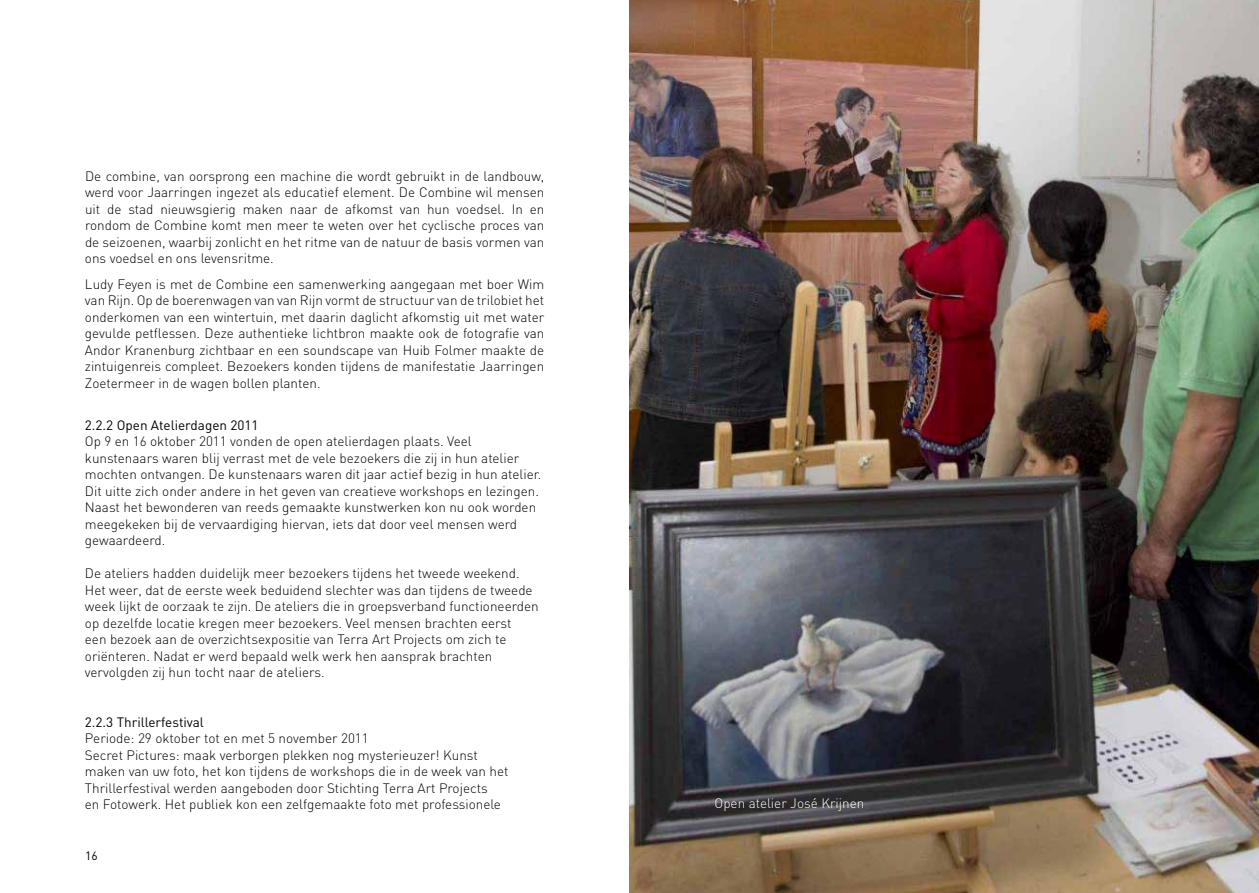
<style>
.page{position:relative;width:1259px;height:893px;background:#fff}
.page>*{position:absolute;margin:0;border:0;box-sizing:border-box;transform-origin:0 0}
.t1{font:300 13.5px/16.5px "DIN";color:#000}
.t2{font:13.5px "DIN";color:#000}
.t3{font:300 13.5px "DIN";color:#fff}
.t4{font:12px "DIN";color:#000}
</style>
<div class="page">
<img style="left:629px;top:0;width:630px;height:893px">
<p class="t1" style="left:85px;top:168px;width:461px;text-align:justify">De combine, van oorsprong een machine die wordt gebruikt in de landbouw, werd voor Jaarringen ingezet als educatief element. De Combine wil mensen uit de stad nieuwsgierig maken naar de afkomst van hun voedsel. In en rondom de Combine komt men meer te weten over het cyclische proces van de seizoenen, waarbij zonlicht en het ritme van de natuur de basis vormen van ons voedsel en ons levensritme.</p>
<p class="t1" style="left:85px;top:276px;width:461px;text-align:justify">Ludy Feyen is met de Combine een samenwerking aangegaan met boer Wim van Rijn. Op de boerenwagen van van Rijn vormt de structuur van de trilobiet het onderkomen van een wintertuin, met daarin daglicht afkomstig uit met water gevulde petflessen. Deze authentieke lichtbron maakte ook de fotografie van Andor Kranenburg zichtbaar en een soundscape van Huib Folmer maakte de zintuigenreis compleet. Bezoekers konden tijdens de manifestatie Jaarringen Zoetermeer in de wagen bollen planten.</p>
<p class="t2" style="left:85px;top:417px;width:175px">2.2.2 Open Atelierdagen 2011</p>
<p class="t1" style="left:85px;top:433px;width:458px">Op 9 en 16 oktober 2011 vonden de open atelierdagen plaats. Veel kunstenaars waren blij verrast met de vele bezoekers die zij in hun atelier mochten ontvangen. De kunstenaars waren dit jaar actief bezig in hun atelier.<br>Dit uitte zich onder andere in het geven van creatieve workshops en lezingen.<br>Naast het bewonderen van reeds gemaakte kunstwerken kon nu ook worden meegekeken bij de vervaardiging hiervan, iets dat door veel mensen werd gewaardeerd.</p>
<p class="t1" style="left:85px;top:565px;width:455px">De ateliers hadden duidelijk meer bezoekers tijdens het tweede weekend.<br>Het weer, dat de eerste week beduidend slechter was dan tijdens de tweede week lijkt de oorzaak te zijn. De ateliers die in groepsverband functioneerden op dezelfde locatie kregen meer bezoekers. Veel mensen brachten eerst<br>een bezoek aan de overzichtsexpositie van Terra Art Projects om zich te oriënteren. Nadat er werd bepaald welk werk hen aansprak brachten vervolgden zij hun tocht naar de ateliers.</p>
<p class="t2" style="left:85px;top:714px;width:121px">2.2.3 Thrillerfestival</p>
<p class="t1" style="left:85px;top:730px;width:425px">Periode: 29 oktober tot en met 5 november 2011<br>Secret Pictures: maak verborgen plekken nog mysterieuzer! Kunst maken van uw foto, het kon tijdens de workshops die in de week van het Thrillerfestival werden aangeboden door Stichting Terra Art Projects<br>en Fotowerk. Het publiek kon een zelfgemaakte foto met professionele</p>
<p class="t4" style="left:85px;top:848px;width:14px">16</p>
<p class="t3" style="left:714px;top:795px;width:151px">Open atelier José Krijnen</p>
</div>
